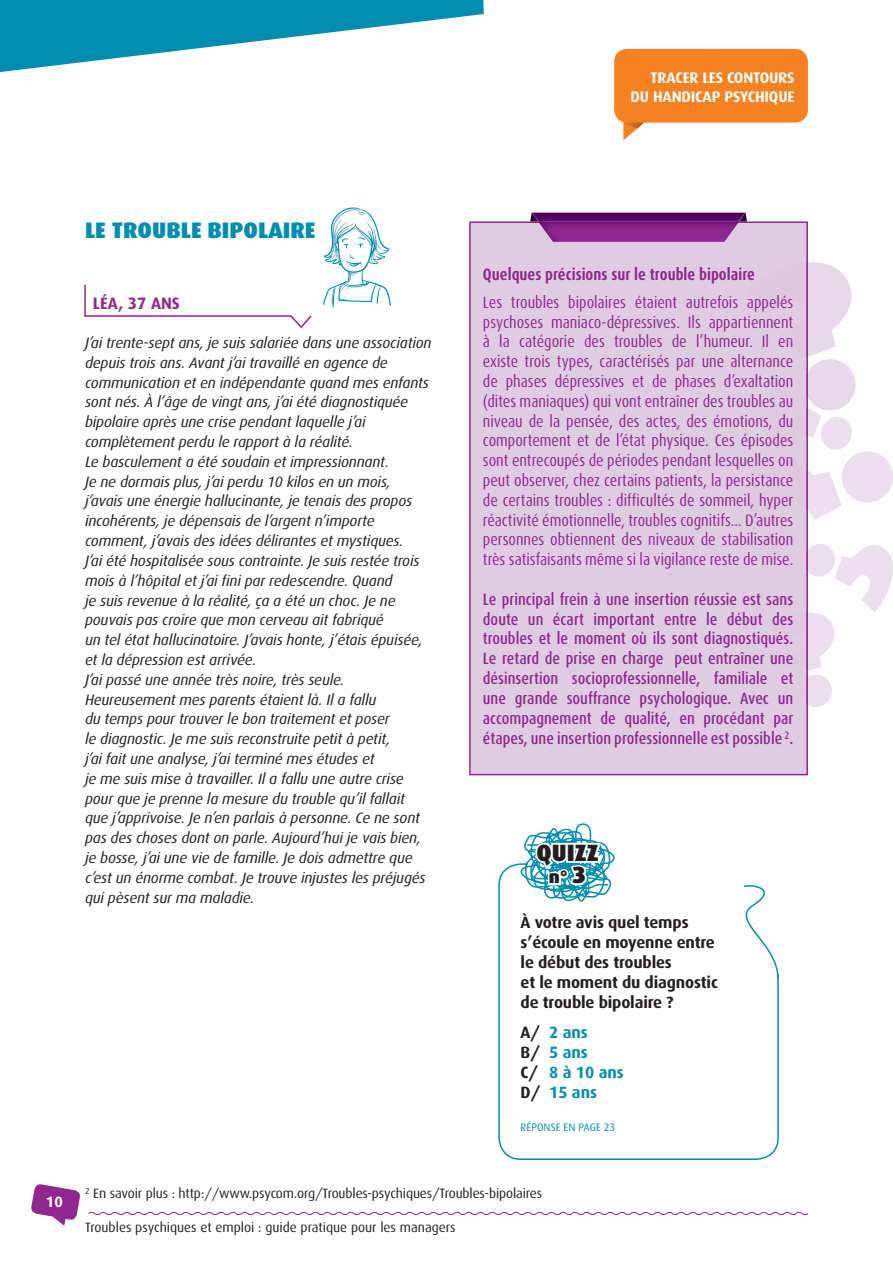
<style>
.page{position:relative;width:893px;height:1263px;background:#fff}
.page>*{position:absolute;margin:0;border:0;box-sizing:border-box;transform-origin:0 0}
.t1{font:900 23.55px "Dax";color:#231f20}
.t2{font:900 22.5px "Dax";color:#008db0}
.t3{font:900 18px "Dax";color:#231f20}
.t4{font:condensed 16.5px/19.8px "Dax OT";color:#90268f;text-align:justify}
.t5{font:500 condensed 16.5px/19.8px "Dax OT";color:#90268f;text-align:justify}
.t6{font:700 condensed 16.5px "Dax OT";color:#90268f}
.t7{font:700 16.5px "Dax";color:#90268f}
.t8{font:700 16.35px/20px "Dax";letter-spacing:-.01em;color:#231f20}
.t9{font:700 16.35px/20px "Dax";color:#008db0}
.t10{font:700 15.3px/18.3px "Dax";letter-spacing:-.01em;color:#fff;text-align:right}
.t11{font:italic 15px/19.8px "Dax";letter-spacing:-.01em;color:#231f20}
.t12{font:700 15px "Dax";color:#fff}
.t13{font:13.5px "Dax";letter-spacing:-.01em;color:#231f20}
.t14{font:10.95px "Dax";color:#008db0}
.s1{font-size:23.55px}
.s2{color:#231f20}
</style>
<div class="page">
<svg style="left:31px;top:1184px;width:49px;height:42px"></svg>
<svg style="left:88px;top:1211px;width:721px;height:4px"></svg>
<div style="left:614px;top:49px;width:194px;height:74px;background:#f58220;border-radius:13px"></div>
<svg style="left:623px;top:122px;width:28px;height:18px"></svg>
<img style="left:623px;top:123px;width:21px;height:6px">
<svg style="left:84px;top:284px;width:228px;height:45px"></svg>
<svg style="left:323px;top:207px;width:68px;height:101px"></svg>
<svg style="left:498px;top:863px;width:281px;height:297px"></svg>
<svg style="left:520px;top:823px;width:95px;height:85px"></svg>
<svg style="left:729px;top:884px;width:50px;height:96px"></svg>
<svg style="left:0;top:0;width:484px;height:72px"></svg>
<div style="left:469px;top:221px;width:339px;height:554px;background:#dfcce3"></div>
<img style="left:539px;top:213px;width:199px;height:8px">
<img style="left:538px;top:221px;width:201px;height:21px">
<svg style="left:530px;top:213px;width:9px;height:8px"></svg>
<svg style="left:738px;top:213px;width:9px;height:8px"></svg>
<svg style="left:745px;top:262px;width:148px;height:445px"></svg>
<p class="t10" style="left:631px;top:69px;width:166px">TRACER LES CONTOURS<br>DU HANDICAP PSYCHIQUE</p>
<h2 class="t2" style="left:85px;top:217px;width:232px">LE TROUBLE BIPOLAIRE</h2>
<p class="t7" style="left:93px;top:294px;width:88px">LÉA, 37 ANS</p>
<p class="t11" style="left:85px;top:333px;width:348px">J’ai trente-sept ans, je suis salariée dans une association depuis trois ans. Avant j’ai travaillé en agence de communication et en indépendante quand mes enfants sont nés. À l’âge de vingt ans, j’ai été diagnostiquée bipolaire après une crise pendant laquelle j’ai complètement perdu le rapport à la réalité.<br>Le basculement a été soudain et impressionnant.<br>Je ne dormais plus, j’ai perdu 10 kilos en un mois, j’avais une énergie hallucinante, je tenais des propos incohérents, je dépensais de l’argent n’importe comment, j’avais des idées délirantes et mystiques.<br>J’ai été hospitalisée sous contrainte. Je suis restée trois mois à l’hôpital et j’ai fini par redescendre. Quand<br>je suis revenue à la réalité, ça a été un choc. Je ne pouvais pas croire que mon cerveau ait fabriqué<br>un tel état hallucinatoire. J’avais honte, j’étais épuisée, et la dépression est arrivée.<br>J’ai passé une année très noire, très seule.<br>Heureusement mes parents étaient là. Il a fallu<br>du temps pour trouver le bon traitement et poser<br>le diagnostic. Je me suis reconstruite petit à petit,<br>j’ai fait une analyse, j’ai terminé mes études et<br>je me suis mise à travailler. Il a fallu une autre crise pour que je prenne la mesure du trouble qu’il fallait que j’apprivoise. Je n’en parlais à personne. Ce ne sont pas des choses dont on parle. Aujourd’hui je vais bien, je bosse, j’ai une vie de famille. Je dois admettre que c’est un énorme combat. Je trouve injustes les préjugés qui pèsent sur ma maladie.</p>
<p class="t6" style="left:483px;top:263px;width:274px">Quelques précisions sur le trouble bipolaire</p>
<p class="t4" style="left:483px;top:292px;width:312px">Les troubles bipolaires étaient autrefois appelés psychoses maniaco-dépressives. Ils appartiennent à la catégorie des troubles de l’humeur. Il en</p>
<p class="t4" style="left:483px;top:352px;width:312px">existe trois types, caractérisés par une alternance</p>
<p class="t4" style="left:483px;top:372px;width:312px">de phases dépressives et de phases d’exaltation (dites maniaques) qui vont entraîner des troubles au niveau de la pensée, des actes, des émotions, du comportement et de l’état physique. Ces épisodes</p>
<p class="t4" style="left:483px;top:451px;width:312px">sont entrecoupés de périodes pendant lesquelles on peut observer, chez certains patients, la persistance de certains troubles : difficultés de sommeil, hyper réactivité émotionnelle, troubles cognitifs… D’autres personnes obtiennent des niveaux de stabilisation très satisfaisants même si la vigilance reste de mise.</p>
<p class="t5" style="left:483px;top:589px;width:312px">Le principal frein à une insertion réussie est sans</p>
<p class="t5" style="left:483px;top:609px;width:312px">doute un écart important entre le début des troubles et le moment où ils sont diagnostiqués.<br>Le retard de prise en charge peut entraîner une</p>
<p class="t5" style="left:483px;top:669px;width:312px">désinsertion socioprofessionnelle, familiale et une grande souffrance psychologique. Avec un accompagnement de qualité, en procédant par étapes, une insertion professionnelle est possible <sup>2</sup>.</p>
<h1 class="t1" style="left:536px;top:839px;width:64px">QUIZZ</h1>
<p class="t3" style="left:549px;top:867px;width:39px">n° <span class="s1">3</span></p>
<p class="t8" style="left:521px;top:913px;width:199px">À votre avis quel temps s’écoule en moyenne entre le début des troubles<br>et le moment du diagnostic de trouble bipolaire ?</p>
<p class="t9" style="left:521px;top:1023px;width:105px"><span class="s2">A/</span> 2 ans<br><span class="s2">B/</span> 5 ans<br><span class="s2">C/</span> 8 à 10 ans<br><span class="s2">D/</span> 15 ans</p>
<p class="t14" style="left:521px;top:1121px;width:96px">RÉPONSE EN PAGE 23</p>
<p class="t12" style="left:46px;top:1193px;width:18px">10</p>
<p class="t13" style="left:85px;top:1186px;width:459px"><sup>2</sup> En savoir plus : http://www.psycom.org/Troubles-psychiques/Troubles-bipolaires</p>
<p class="t13" style="left:85px;top:1220px;width:372px">Troubles psychiques et emploi : guide pratique pour les managers</p>
</div>
